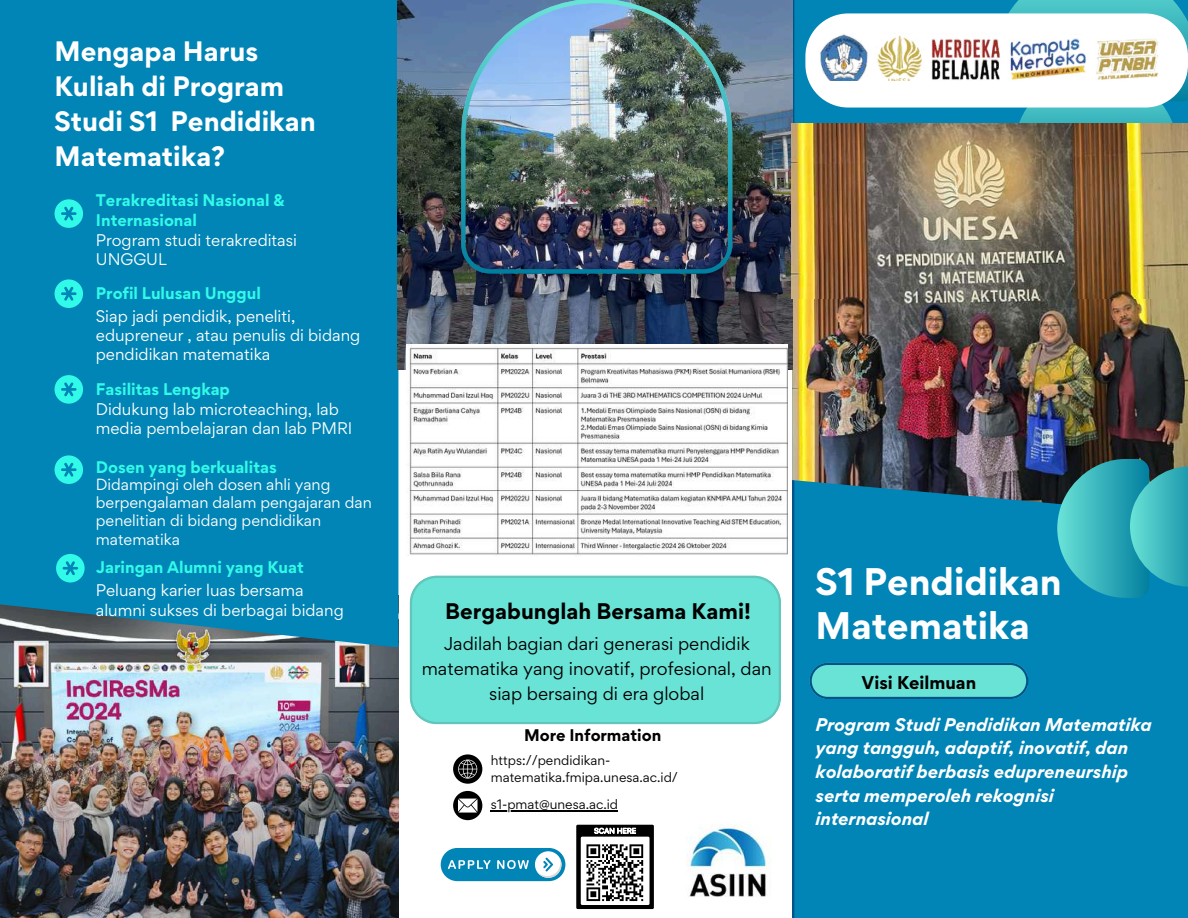
<style>
.page{position:relative;width:1188px;height:918px;background:#fff}
.page>*{position:absolute;margin:0;border:0;box-sizing:border-box;transform-origin:0 0}
.t1{font:700 34.35px/43.8px "Gordita";color:#fff}
.t2{font:700 25.05px/34.8px "Gordita";color:#fff}
.t3{font:700 20.1px "Gordita";color:#000}
.t4{font:16.65px/24.9px "Gordita";color:#000;text-align:center}
.t5{font:700 16.5px "Gordita";color:#000}
.t6{font:italic 700 16.35px/23.7px "Gordita";color:#fff}
.t7{font:15px/19.2px "Gordita";color:#fff}
.t8{font:700 15px/20.2px "Gordita";color:#32fae8}
.t9{font:700 15px "Gordita";color:#000}
.t10{font:14.4px/18.3px "Gordita";color:#fff}
.t11{font:12.3px/16.4px "Gordita";color:#000}
</style>
<div class="page">
<div style="left:792px;top:0;width:396px;height:918px;background:#0085b6"></div>
<img style="left:792px;top:299px;width:396px;height:217px">
<svg style="left:810px;top:663px;width:218px;height:36px;background:#59cdcc"></svg>
<img style="left:0;top:647px;width:398px;height:271px">
<div style="left:0;top:0;width:398px;height:647px;background:#0085b6"></div>
<svg style="left:55px;top:199px;width:28px;height:28px"></svg>
<svg style="left:55px;top:279px;width:28px;height:29px"></svg>
<svg style="left:55px;top:375px;width:28px;height:28px"></svg>
<svg style="left:55px;top:455px;width:28px;height:29px"></svg>
<svg style="left:56px;top:554px;width:28px;height:28px"></svg>
<img style="left:397px;top:0;width:395px;height:370px">
<div style="left:410px;top:576px;width:371px;height:148px;background:#6ae3d7"></div>
<svg style="left:1057px;top:459px;width:131px;height:139px;background:#30a2af"></svg>
<img style="left:461px;top:0;width:271px;height:273px">
<img style="left:792px;top:123px;width:396px;height:176px">
<svg style="left:453px;top:754px;width:29px;height:30px"></svg>
<svg style="left:453px;top:791px;width:29px;height:29px"></svg>
<div style="left:441px;top:848px;width:124px;height:33px;background:#0085b6;border-radius:17px"></div>
<div style="left:535px;top:851px;width:26px;height:27px;background:#fff;border-radius:50%"></div>
<svg style="left:536px;top:857px;width:25px;height:21px"></svg>
<svg style="left:448px;top:860px;width:42px;height:9px"></svg>
<svg style="left:497px;top:860px;width:32px;height:9px"></svg>
<svg style="left:576px;top:825px;width:78px;height:84px"></svg>
<img style="left:805px;top:0;width:383px;height:250px">
<img style="left:818px;top:33px;width:344px;height:48px">
<img style="left:686px;top:824px;width:85px;height:73px">
<img style="left:406px;top:345px;width:381px;height:211px">
<hr style="left:491px;top:810px;width:127px;height:2px;background:#000">
<h2 class="t2" style="left:55px;top:34px;width:263px">Mengapa Harus<br>Kuliah di Program<br>Studi S1 Pendidikan<br>Matematika?</h2>
<p class="t8" style="left:96px;top:190px;width:190px">Terakreditasi Nasional &amp;<br>Internasional</p>
<p class="t7" style="left:96px;top:230px;width:203px">Program studi terakreditasi<br>UNGGUL</p>
<p class="t8" style="left:96px;top:283px;width:167px">Profil Lulusan Unggul</p>
<p class="t7" style="left:96px;top:306px;width:266px">Siap jadi pendidik, peneliti, edupreneur , atau penulis di bidang pendidikan matematika</p>
<p class="t8" style="left:96px;top:379px;width:136px">Fasilitas Lengkap</p>
<p class="t7" style="left:96px;top:400px;width:258px">Didukung lab microteaching, lab media pembelajaran dan lab PMRI</p>
<p class="t8" style="left:96px;top:457px;width:182px">Dosen yang berkualitas</p>
<p class="t10" style="left:96px;top:475px;width:277px">Didampingi oleh dosen ahli yang berpengalaman dalam pengajaran dan penelitian di bidang pendidikan matematika</p>
<p class="t8" style="left:96px;top:557px;width:210px">Jaringan Alumni yang Kuat</p>
<p class="t7" style="left:96px;top:581px;width:249px">Peluang karier luas bersama alumni sukses di berbagai bidang</p>
<h3 class="t3" style="left:445px;top:598px;width:307px">Bergabunglah Bersama Kami!</h3>
<p class="t4" style="left:422px;top:631px;width:351px">Jadilah bagian dari generasi pendidik matematika yang inovatif, profesional, dan siap bersaing di era global</p>
<p class="t9" style="left:524px;top:725px;width:139px">More Information</p>
<p class="t11" style="left:491px;top:752px;width:189px">https://pendidikan&shy;matematika.fmipa.unesa.ac.id/</p>
<p class="t11" style="left:491px;top:796px;width:129px">s1-pmat@unesa.ac.id</p>
<h1 class="t1" style="left:816px;top:559px;width:248px">S1 Pendidikan<br>Matematika</h1>
<p class="t5" style="left:862px;top:671px;width:116px">Visi Keilmuan</p>
<p class="t6" style="left:816px;top:712px;width:338px">Program Studi Pendidikan Matematika yang tangguh, adaptif, inovatif, dan kolaboratif berbasis edupreneurship serta memperoleh rekognisi internasional</p>
</div>
